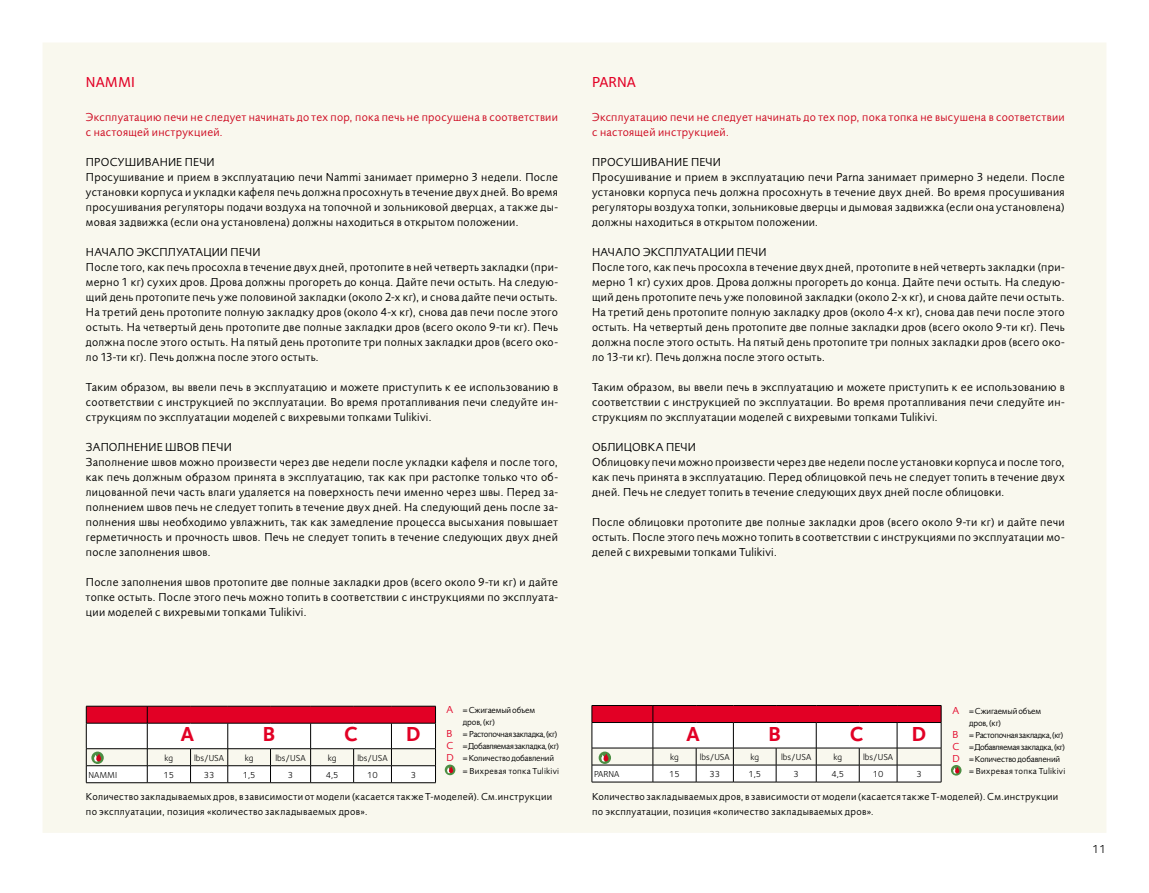
<style>
.page{position:relative;width:1149px;height:893px;background:#fff}
.page>*{position:absolute;margin:0;border:0;box-sizing:border-box;transform-origin:0 0}
.t1{font:700 21px "Foundry Sterling";color:#e20025}
.t2{font:500 15px "Foundry Sterling";letter-spacing:.005em;color:#e20025}
.t3{font:12px/15px "Foundry Sans Book CY";letter-spacing:.025em;color:#000}
.t4{font:12px/15px "Foundry Sans Book CY";letter-spacing:.025em;color:#cd071e}
.t5{font:12px "Foundry Sterling";color:#000}
.t6{font:10.5px/15px "Foundry Sans Book CY";letter-spacing:.03em;color:#000}
.t7{font:9px "Foundry Sans Book CY";letter-spacing:-.04em;color:#000}
.t8{font:9px "Foundry Sans Book CY";letter-spacing:-.02em;color:#000}
.t9{font:9px "Foundry Sterling";color:#000}
.t10{font:9px "Foundry Sans Book CY";letter-spacing:.03em;color:#000}
.s1{font-size:10.5px;color:#e20025}
</style>
<div class="page">
<div style="left:43px;top:43px;width:1063px;height:790px;background:#f9f8ee"></div>
<hr style="left:591px;top:782px;width:61px;height:1px;background:#000">
<hr style="left:652px;top:782px;width:44px;height:1px;background:#000">
<hr style="left:696px;top:782px;width:37px;height:1px;background:#000">
<hr style="left:733px;top:782px;width:42px;height:1px;background:#000">
<hr style="left:775px;top:782px;width:41px;height:1px;background:#000">
<hr style="left:816px;top:782px;width:43px;height:1px;background:#000">
<hr style="left:859px;top:782px;width:37px;height:1px;background:#000">
<hr style="left:896px;top:782px;width:45px;height:1px;background:#000">
<svg style="left:86px;top:706px;width:350px;height:77px"></svg>
<svg style="left:444px;top:764px;width:11px;height:11px"></svg>
<svg style="left:447px;top:766px;width:7px;height:7px"></svg>
<svg style="left:591px;top:705px;width:350px;height:77px"></svg>
<svg style="left:950px;top:765px;width:11px;height:11px"></svg>
<svg style="left:952px;top:766px;width:7px;height:8px"></svg>
<p class="t2" style="left:86px;top:73px;width:50px">NAMMI</p>
<p class="t4" style="left:86px;top:109px;width:473px">Эксплуатацию печи не следует начинать до тех пор, пока печь не просушена в соответствии с настоящей инструкцией.</p>
<p class="t3" style="left:86px;top:154px;width:473px">ПРОСУШИВАНИЕ ПЕЧИ<br>Просушивание и прием в эксплуатацию печи Nammi занимает примерно 3 недели. После установки корпуса и укладки кафеля печь должна просохнуть в течение двух дней. Во время просушивания регуляторы подачи воздуха на топочной и зольниковой дверцах, а также ды&shy;мовая задвижка (если она установлена) должны находиться в открытом положении.</p>
<p class="t3" style="left:86px;top:244px;width:473px">НАЧАЛО ЭКСПЛУАТАЦИИ ПЕЧИ<br>После того, как печь просохла в течение двух дней, протопите в ней четверть закладки (при&shy;мерно 1 кг) сухих дров. Дрова должны прогореть до конца. Дайте печи остыть. На следую&shy;щий день протопите печь уже половиной закладки (около 2-х кг), и снова дайте печи остыть.<br>На третий день протопите полную закладку дров (около 4-х кг), снова дав печи после этого остыть. На четвертый день протопите две полные закладки дров (всего около 9-ти кг). Печь должна после этого остыть. На пятый день протопите три полных закладки дров (всего око&shy;ло 13-ти кг). Печь должна после этого остыть.</p>
<p class="t3" style="left:86px;top:379px;width:473px;text-align:justify">Таким образом, вы ввели печь в эксплуатацию и можете приступить к ее использованию в соответствии с инструкцией по эксплуатации. Во время протапливания печи следуйте ин&shy;струкциям по эксплуатации моделей с вихревыми топками Tulikivi.</p>
<p class="t3" style="left:86px;top:439px;width:473px">ЗАПОЛНЕНИЕ ШВОВ ПЕЧИ<br>Заполнение швов можно произвести через две недели после укладки кафеля и после того, как печь должным образом принята в эксплуатацию, так как при растопке только что об&shy;лицованной печи часть влаги удаляется на поверхность печи именно через швы. Перед за&shy;полнением швов печь не следует топить в течение двух дней. На следующий день после за&shy;полнения швы необходимо увлажнить, так как замедление процесса высыхания повышает герметичность и прочность швов. Печь не следует топить в течение следующих двух дней после заполнения швов.</p>
<p class="t3" style="left:86px;top:574px;width:473px;text-align:justify">После заполнения швов протопите две полные закладки дров (всего около 9-ти кг) и дайте топке остыть. После этого печь можно топить в соответствии с инструкциями по эксплуата&shy;ции моделей с вихревыми топками Tulikivi.</p>
<p class="t2" style="left:592px;top:73px;width:45px">PARNA</p>
<p class="t4" style="left:592px;top:109px;width:474px">Эксплуатацию печи не следует начинать до тех пор, пока топка не высушена в соответствии с настоящей инструкцией.</p>
<p class="t3" style="left:592px;top:154px;width:474px">ПРОСУШИВАНИЕ ПЕЧИ<br>Просушивание и прием в эксплуатацию печи Parna занимает примерно 3 недели. После установки корпуса печь должна просохнуть в течение двух дней. Во время просушивания регуляторы воздуха топки, зольниковые дверцы и дымовая задвижка (если она установлена) должны находиться в открытом положении.</p>
<p class="t3" style="left:592px;top:244px;width:474px">НАЧАЛО ЭКСПЛУАТАЦИИ ПЕЧИ<br>После того, как печь просохла в течение двух дней, протопите в ней четверть закладки (при&shy;мерно 1 кг) сухих дров. Дрова должны прогореть до конца. Дайте печи остыть. На следую&shy;щий день протопите печь уже половиной закладки (около 2-х кг), и снова дайте печи остыть.<br>На третий день протопите полную закладку дров (около 4-х кг), снова дав печи после этого остыть. На четвертый день протопите две полные закладки дров (всего около 9-ти кг). Печь должна после этого остыть. На пятый день протопите три полных закладки дров (всего око&shy;ло 13-ти кг). Печь должна после этого остыть.</p>
<p class="t3" style="left:592px;top:379px;width:474px;text-align:justify">Таким образом, вы ввели печь в эксплуатацию и можете приступить к ее использованию в соответствии с инструкцией по эксплуатации. Во время протапливания печи следуйте ин&shy;струкциям по эксплуатации моделей с вихревыми топками Tulikivi.</p>
<p class="t3" style="left:592px;top:439px;width:474px">ОБЛИЦОВКА ПЕЧИ<br>Облицовку печи можно произвести через две недели после установки корпуса и после того, как печь принята в эксплуатацию. Перед облицовкой печь не следует топить в течение двух дней. Печь не следует топить в течение следующих двух дней после облицовки.</p>
<p class="t3" style="left:592px;top:514px;width:474px;text-align:justify">После облицовки протопите две полные закладки дров (всего около 9-ти кг) и дайте печи остыть. После этого печь можно топить в соответствии с инструкциями по эксплуатации мо&shy;делей с вихревыми топками Tulikivi.</p>
<p class="t8" style="left:446px;top:705px;width:90px"><span class="s1">A</span> = Сжигаемый объем</p>
<p class="t8" style="left:463px;top:717px;width:33px">дров, (кг)</p>
<p class="t7" style="left:446px;top:729px;width:112px"><span class="s1">B</span> = Растопочная закладка, (кг)</p>
<p class="t7" style="left:446px;top:741px;width:114px"><span class="s1">C</span> = Добавляемая закладка, (кг)</p>
<p class="t8" style="left:446px;top:753px;width:109px"><span class="s1">D</span> = Количество добавлений</p>
<p class="t10" style="left:463px;top:765px;width:98px">= Вихревая топка Tulikivi</p>
<h1 class="t1" style="left:180px;top:722px;width:15px">A</h1>
<h1 class="t1" style="left:263px;top:722px;width:14px">B</h1>
<h1 class="t1" style="left:344px;top:722px;width:15px">C</h1>
<h1 class="t1" style="left:406px;top:722px;width:16px">D</h1>
<p class="t9" style="left:164px;top:752px;width:10px">kg</p>
<p class="t9" style="left:194px;top:752px;width:32px">lbs/USA</p>
<p class="t9" style="left:245px;top:752px;width:10px">kg</p>
<p class="t9" style="left:275px;top:752px;width:32px">lbs/USA</p>
<p class="t9" style="left:327px;top:752px;width:10px">kg</p>
<p class="t9" style="left:357px;top:752px;width:32px">lbs/USA</p>
<p class="t9" style="left:88px;top:769px;width:30px">NAMMI</p>
<p class="t9" style="left:163px;top:769px;width:12px">15</p>
<p class="t9" style="left:204px;top:769px;width:12px">33</p>
<p class="t9" style="left:243px;top:769px;width:14px">1,5</p>
<p class="t9" style="left:288px;top:769px;width:7px">3</p>
<p class="t9" style="left:325px;top:769px;width:14px">4,5</p>
<p class="t9" style="left:367px;top:769px;width:12px">10</p>
<p class="t9" style="left:410px;top:769px;width:7px">3</p>
<p class="t6" style="left:86px;top:788px;width:467px">Количество закладываемых дров, в зависимости от модели (касается также Т-моделей). См.инструкции по эксплуатации, позиция «количество закладываемых дров».</p>
<h1 class="t1" style="left:686px;top:721px;width:15px">A</h1>
<h1 class="t1" style="left:768px;top:721px;width:14px">B</h1>
<h1 class="t1" style="left:849px;top:721px;width:15px">C</h1>
<h1 class="t1" style="left:911px;top:721px;width:16px">D</h1>
<p class="t9" style="left:670px;top:752px;width:10px">kg</p>
<p class="t9" style="left:699px;top:752px;width:32px">lbs/USA</p>
<p class="t9" style="left:750px;top:752px;width:10px">kg</p>
<p class="t9" style="left:780px;top:752px;width:32px">lbs/USA</p>
<p class="t9" style="left:833px;top:752px;width:10px">kg</p>
<p class="t9" style="left:862px;top:752px;width:32px">lbs/USA</p>
<p class="t9" style="left:594px;top:769px;width:27px">PARNA</p>
<p class="t9" style="left:669px;top:769px;width:12px">15</p>
<p class="t9" style="left:709px;top:769px;width:12px">33</p>
<p class="t9" style="left:748px;top:769px;width:14px">1,5</p>
<p class="t9" style="left:793px;top:769px;width:7px">3</p>
<p class="t9" style="left:831px;top:769px;width:14px">4,5</p>
<p class="t9" style="left:872px;top:769px;width:12px">10</p>
<p class="t9" style="left:916px;top:769px;width:7px">3</p>
<p class="t8" style="left:952px;top:706px;width:90px"><span class="s1">A</span> = Сжигаемый объем</p>
<p class="t8" style="left:968px;top:718px;width:33px">дров, (кг)</p>
<p class="t7" style="left:952px;top:730px;width:112px"><span class="s1">B</span> = Растопочная закладка, (кг)</p>
<p class="t7" style="left:952px;top:742px;width:114px"><span class="s1">C</span> = Добавляемая закладка, (кг)</p>
<p class="t8" style="left:952px;top:754px;width:109px"><span class="s1">D</span> = Количество добавлений</p>
<p class="t10" style="left:968px;top:766px;width:98px">= Вихревая топка Tulikivi</p>
<p class="t6" style="left:592px;top:789px;width:467px">Количество закладываемых дров, в зависимости от модели (касается также Т-моделей). См.инструкции по эксплуатации, позиция «количество закладываемых дров».</p>
<p class="t5" style="left:1091px;top:842px;width:16px">11</p>
</div>
